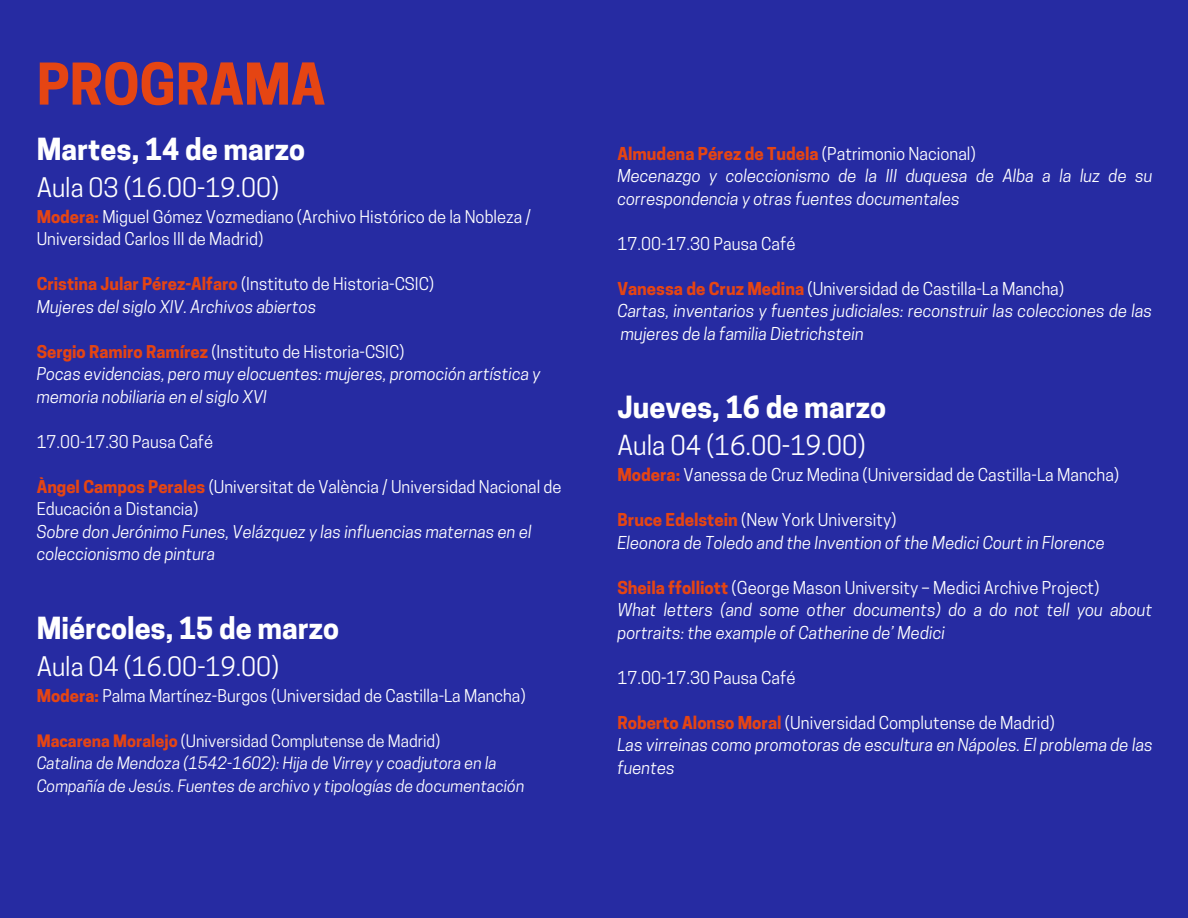
<style>
.page{position:relative;width:1188px;height:918px;background:#262ba2}
.page>*{position:absolute;margin:0;border:0;box-sizing:border-box;transform-origin:0 0}
.t1{font:700 54px "Cooper Hewitt";color:#e54513}
.t2{font:700 28.65px "Cooper Hewitt";color:#fff}
.t3{font:25.65px "Cooper Hewitt";color:#fff}
.t4{font:25.05px "Cooper Hewitt";color:#fff}
.t5{font:italic 16.65px/22.5px "Cooper Hewitt";color:#fff}
.t6{font:16.65px "Cooper Hewitt";color:#fff}
.t7{font:italic 16.5px/22.5px "Cooper Hewitt";color:#fff}
.t8{font:16.5px/22.5px "Cooper Hewitt";color:#fff}
.t9{font:italic 16.05px/22.5px "Cooper Hewitt";color:#fff}
.s1{font-weight:700;color:#e54513}
.s2{font-weight:700;font-style:normal;color:#e54513}
.s3{font-style:normal}
</style>
<div class="page">
<h1 class="t1" style="left:37px;top:64px;width:290px">PROGRAMA</h1>
<h2 class="t2" style="left:37px;top:138px;width:270px">Martes, 14 de marzo</h2>
<h3 class="t4" style="left:37px;top:178px;width:244px">Aula 03 (16.00-19.00)</h3>
<p class="t8" style="left:37px;top:207px;width:496px"><span class="s1">Modera:</span> Miguel Gómez Vozmediano (Archivo Histórico de la Nobleza /<br>Universidad Carlos III de Madrid)</p>
<p class="t7" style="left:37px;top:275px;width:399px"><span class="s2">Cristina Jular Pérez-Alfaro</span> <span class="s3">(Instituto de Historia-CSIC)<br></span>Mujeres del siglo XIV. Archivos abiertos</p>
<p class="t7" style="left:37px;top:342px;width:505px"><span class="s2">Sergio Ramiro Ramírez</span> <span class="s3">(Instituto de Historia-CSIC)<br></span>Pocas evidencias, pero muy elocuentes: mujeres, promoción artística y memoria nobiliaria en el siglo XVI</p>
<p class="t8" style="left:37px;top:432px;width:178px">17.00-17.30 Pausa Café</p>
<p class="t8" style="left:37px;top:477px;width:526px"><span class="s1">Àngel Campos Perales</span> (Universitat de València / Universidad Nacional de<br>Educación a Distancia)</p>
<p class="t7" style="left:37px;top:522px;width:496px">Sobre don Jerónimo Funes, Velázquez y las influencias maternas en el coleccionismo de pintura</p>
<h2 class="t2" style="left:37px;top:617px;width:304px">Miércoles, 15 de marzo</h2>
<h3 class="t4" style="left:37px;top:657px;width:244px">Aula 04 (16.00-19.00)</h3>
<p class="t8" style="left:37px;top:686px;width:490px"><span class="s1">Modera:</span> Palma Martínez-Burgos (Universidad de Castilla-La Mancha)</p>
<p class="t9" style="left:37px;top:732px;width:489px"><span class="s2">Macarena Moralejo</span> <span class="s3">(Universidad Complutense de Madrid)<br></span>Catalina de Mendoza (1542-1602): Hija de Virrey y coadjutora en la<br>Compañía de Jesús. Fuentes de archivo y tipologías de documentación</p>
<p class="t5" style="left:617px;top:144px;width:537px"><span class="s2">Almudena Pérez de Tudela</span> <span class="s3">(Patrimonio Nacional)<br></span>Mecenazgo y coleccionismo de la III duquesa de Alba a la luz de su correspondencia y otras fuentes documentales</p>
<p class="t6" style="left:617px;top:237px;width:180px">17.00-17.30 Pausa Café</p>
<p class="t5" style="left:617px;top:279px;width:536px"><span class="s2">Vanessa de Cruz Medina</span> <span class="s3">(Universidad de Castilla-La Mancha)<br></span>Cartas, inventarios y fuentes judiciales: reconstruir las colecciones de las mujeres de la familia Dietrichstein</p>
<h2 class="t2" style="left:617px;top:397px;width:270px">Jueves, 16 de marzo</h2>
<h3 class="t3" style="left:617px;top:436px;width:250px">Aula 04 (16.00-19.00)</h3>
<p class="t6" style="left:617px;top:469px;width:503px"><span class="s1">Modera:</span> Vanessa de Cruz Medina (Universidad de Castilla-La Mancha)</p>
<p class="t5" style="left:617px;top:511px;width:489px"><span class="s2">Bruce Edelstein</span> <span class="s3">(New York University)<br></span>Eleonora de Toledo and the Invention of the Medici Court in Florence</p>
<p class="t5" style="left:617px;top:578px;width:537px"><span class="s2">Sheila ffolliott</span> <span class="s3">(George Mason University – Medici Archive Project)<br></span>What letters (and some other documents) do a do not tell you about portraits: the example of Catherine de’ Medici</p>
<p class="t6" style="left:617px;top:671px;width:180px">17.00-17.30 Pausa Café</p>
<p class="t5" style="left:617px;top:713px;width:537px"><span class="s2">Roberto Alonso Moral</span> <span class="s3">(Universidad Complutense de Madrid)<br></span>Las virreinas como promotoras de escultura en Nápoles. El problema de las fuentes</p>
</div>
